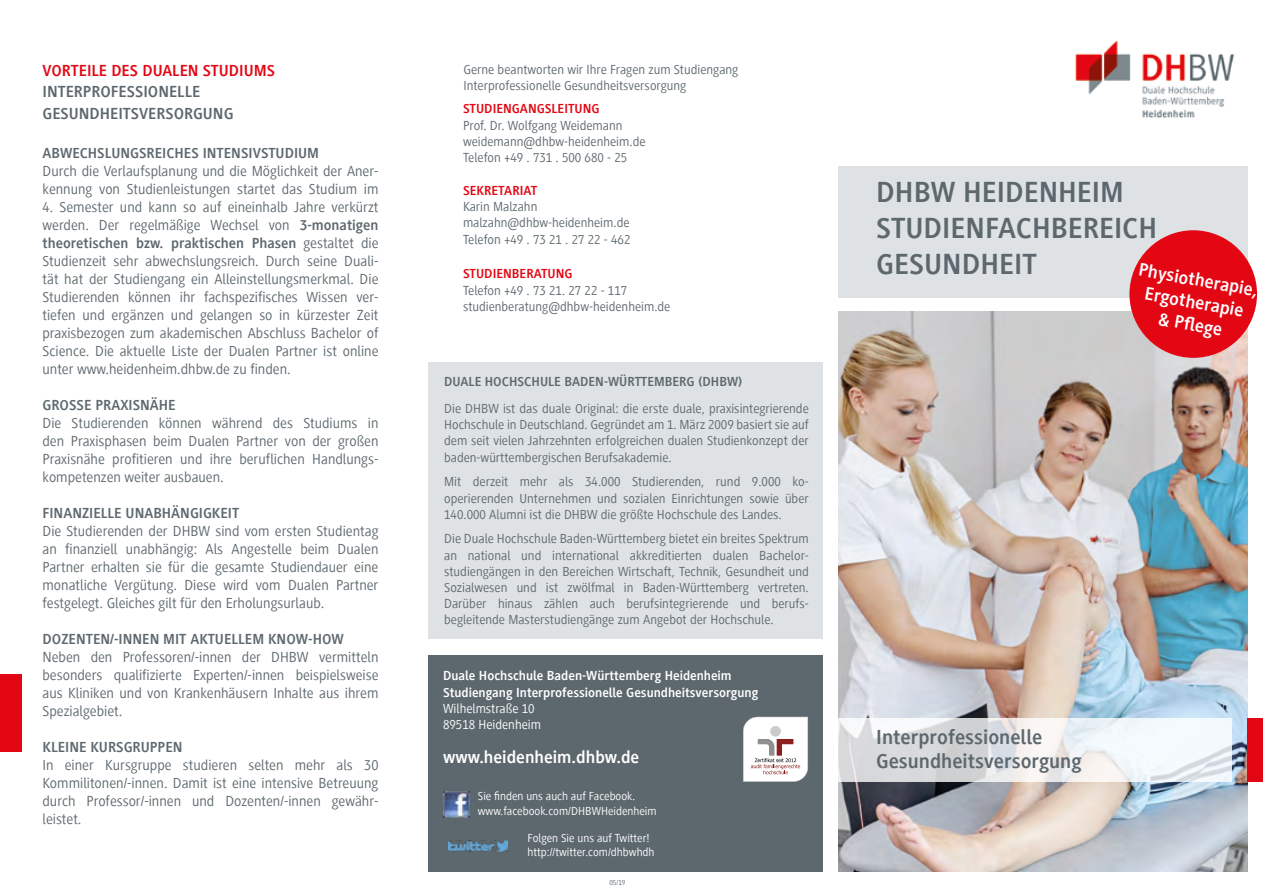
<style>
.page{position:relative;width:1263px;height:893px;background:#fff}
.page>*{position:absolute;margin:0;border:0;box-sizing:border-box;transform-origin:0 0}
.t1{font:700 30px/36px "Generis Sans Com";color:#5d686e}
.t2{font:700 21px/24px "Generis Sans Com";color:#5d686e}
.t3{font:700 18.75px/22.5px "Generis Sans Com";color:#fff;text-align:center}
.t4{font:700 18px "Generis Sans Com";color:#fff}
.t5{font:700 16.5px/21.6px "Generis Sans Com";color:#5d686e}
.t6{font:700 16.5px "Generis Sans Com";color:#e30613}
.t7{font:15px/18px "Generis Sans Com";color:#5d686e;text-align:justify}
.t8{font:700 15px "Generis Sans Com";color:#5d686e}
.t9{font:13.5px/16.2px "Generis Sans Com";color:#5d686e}
.t10{font:700 13.5px/16.2px "Generis Sans Com";color:#fff}
.t11{font:700 13.5px "Generis Sans Com";color:#e30613}
.t12{font:700 13.5px "Generis Sans Com";color:#5d686e}
.t13{font:13.5px/16.2px "Generis Sans Com";color:#fff}
.t14{font:12px/14.4px "Generis Sans Com";color:#fff}
.t15{font:7.5px "Generis Sans Com";color:#5d686e}
.s1{font-weight:700}
</style>
<div class="page">
<div style="left:0;top:674px;width:21px;height:78px;background:#e30613"></div>
<img style="left:838px;top:311px;width:410px;height:561px">
<img style="left:1075px;top:40px;width:160px;height:79px">
<div style="left:838px;top:166px;width:410px;height:132px;background:#dee2e5"></div>
<div style="left:1248px;top:718px;width:15px;height:63px;background:#e30613"></div>
<svg style="left:838px;top:718px;width:393px;height:63px"></svg>
<div style="left:428px;top:655px;width:395px;height:216px;background:#5d686e"></div>
<img style="left:443px;top:791px;width:26px;height:26px">
<div style="left:428px;top:362px;width:395px;height:276px;background:#dee2e5"></div>
<svg style="left:743px;top:717px;width:65px;height:65px;background:#eae4e4"></svg>
<img style="left:449px;top:841px;width:58px;height:11px">
<div style="left:1129px;top:230px;width:128px;height:128px;background:#e30613;border-radius:50%"></div>
<p class="t6" style="left:43px;top:61px;width:234px">VORTEILE DES DUALEN STUDIUMS</p>
<p class="t5" style="left:43px;top:81px;width:192px">INTERPROFESSIONELLE<br>GESUNDHEITSVERSORGUNG</p>
<p class="t8" style="left:43px;top:145px;width:278px">ABWECHSLUNGSREICHES INTENSIVSTUDIUM</p>
<p class="t7" style="left:43px;top:162px;width:337px">Durch die Verlaufsplanung und die Möglichkeit der Aner&shy;kennung von Studienleistungen startet das Studium im</p>
<p class="t7" style="left:43px;top:198px;width:337px">4. Semester und kann so auf eineinhalb Jahre verkürzt werden. Der regelmäßige Wechsel von <span class="s1">3-monatigen theoretischen bzw. praktischen Phasen</span> gestaltet die Studienzeit sehr abwechslungsreich. Durch seine Duali&shy;tät hat der Studiengang ein Alleinstellungsmerkmal. Die Studierenden können ihr fachspezifisches Wissen ver&shy;tiefen und ergänzen und gelangen so in kürzester Zeit praxisbezogen zum akademischen Abschluss Bachelor of Science. Die aktuelle Liste der Dualen Partner ist online unter www.heidenheim.dhbw.de zu finden.</p>
<p class="t8" style="left:43px;top:397px;width:135px">GROSSE PRAXISNÄHE</p>
<p class="t7" style="left:43px;top:414px;width:337px">Die Studierenden können während des Studiums in den Praxisphasen beim Dualen Partner von der großen Praxisnähe profitieren und ihre beruflichen Handlungs&shy;kompetenzen weiter ausbauen.</p>
<p class="t8" style="left:43px;top:505px;width:198px">FINANZIELLE UNABHÄNGIGKEIT</p>
<p class="t7" style="left:43px;top:522px;width:337px">Die Studierenden der DHBW sind vom ersten Studientag an finanziell unabhängig: Als Angestelle beim Dualen Partner erhalten sie für die gesamte Studiendauer eine monatliche Vergütung. Diese wird vom Dualen Partner festgelegt. Gleiches gilt für den Erholungsurlaub.</p>
<p class="t8" style="left:43px;top:631px;width:303px">DOZENTEN/-INNEN MIT AKTUELLEM KNOW-HOW</p>
<p class="t7" style="left:43px;top:648px;width:337px">Neben den Professoren/-innen der DHBW vermitteln besonders qualifizierte Experten/-innen beispielsweise aus Kliniken und von Krankenhäusern Inhalte aus ihrem Spezialgebiet.</p>
<p class="t8" style="left:43px;top:739px;width:142px">KLEINE KURSGRUPPEN</p>
<p class="t7" style="left:43px;top:756px;width:337px">In einer Kursgruppe studieren selten mehr als 30<br>Kommilitonen/-innen. Damit ist eine intensive Betreuung durch Professor/-innen und Dozenten/-innen gewähr&shy;leistet.</p>
<p class="t9" style="left:463px;top:61px;width:276px">Gerne beantworten wir Ihre Fragen zum Studiengang<br>Interprofessionelle Gesundheitsversorgung</p>
<p class="t11" style="left:463px;top:101px;width:138px">STUDIENGANGSLEITUNG</p>
<p class="t9" style="left:463px;top:117px;width:184px">Prof. Dr. Wolfgang Weidemann weidemann@dhbw-heidenheim.de<br>Telefon +49 . 731 . 500 680 - 25</p>
<p class="t11" style="left:463px;top:183px;width:76px">SEKRETARIAT</p>
<p class="t9" style="left:463px;top:199px;width:169px">Karin Malzahn malzahn@dhbw-heidenheim.de<br>Telefon +49 . 73 21 . 27 22 - 462</p>
<p class="t11" style="left:463px;top:266px;width:111px">STUDIENBERATUNG</p>
<p class="t9" style="left:463px;top:282px;width:209px">Telefon +49 . 73 21. 27 22 - 117 studienberatung@dhbw-heidenheim.de</p>
<p class="t12" style="left:444px;top:374px;width:300px">DUALE HOCHSCHULE BADEN-WÜRTTEMBERG (DHBW)</p>
<p class="t9" style="left:444px;top:401px;width:366px;text-align:justify">Die DHBW ist das duale Original: die erste duale, praxisintegrierende Hochschule in Deutschland. Gegründet am 1. März 2009 basiert sie auf dem seit vielen Jahrzehnten erfolgreichen dualen Studienkonzept der baden-württembergischen Berufsakademie.</p>
<p class="t9" style="left:444px;top:474px;width:366px;text-align:justify">Mit derzeit mehr als 34.000 Studierenden, rund 9.000 ko&shy;operierenden Unternehmen und sozialen Einrichtungen sowie über 140.000 Alumni ist die DHBW die größte Hochschule des Landes.</p>
<p class="t9" style="left:444px;top:531px;width:366px;text-align:justify">Die Duale Hochschule Baden-Württemberg bietet ein breites Spektrum an national und international akkreditierten dualen Bachelor&shy;studiengängen in den Bereichen Wirtschaft, Technik, Gesundheit und Sozialwesen und ist zwölfmal in Baden-Württemberg vertreten.<br>Darüber hinaus zählen auch berufsintegrierende und berufs&shy;begleitende Masterstudiengänge zum Angebot der Hochschule.</p>
<p class="t10" style="left:443px;top:668px;width:317px">Duale Hochschule Baden-Württemberg Heidenheim<br>Studiengang Interprofessionelle Gesundheitsversorgung</p>
<p class="t13" style="left:443px;top:700px;width:99px">Wilhelmstraße 10<br>89518 Heidenheim</p>
<p class="t4" style="left:443px;top:747px;width:198px">www.heidenheim.dhbw.de</p>
<p class="t14" style="left:478px;top:789px;width:180px">Sie finden uns auch auf Facebook. www.facebook.com/DHBWHeidenheim</p>
<p class="t14" style="left:528px;top:831px;width:128px">Folgen Sie uns auf Twitter! http://twitter.com/dhbwhdh</p>
<p class="t15" style="left:609px;top:878px;width:18px">05/19</p>
<h1 class="t1" style="left:876px;top:174px;width:282px">DHBW HEIDENHEIM<br>STUDIENFACHBEREICH<br>GESUNDHEIT</h1>
<p class="t3" style="left:1141px;top:258px;width:122px;rotate:10deg">Physiotherapie,<br>Ergotherapie<br>&amp; Pflege</p>
<h2 class="t2" style="left:876px;top:725px;width:207px">Interprofessionelle<br>Gesundheitsversorgung</h2>
</div>
